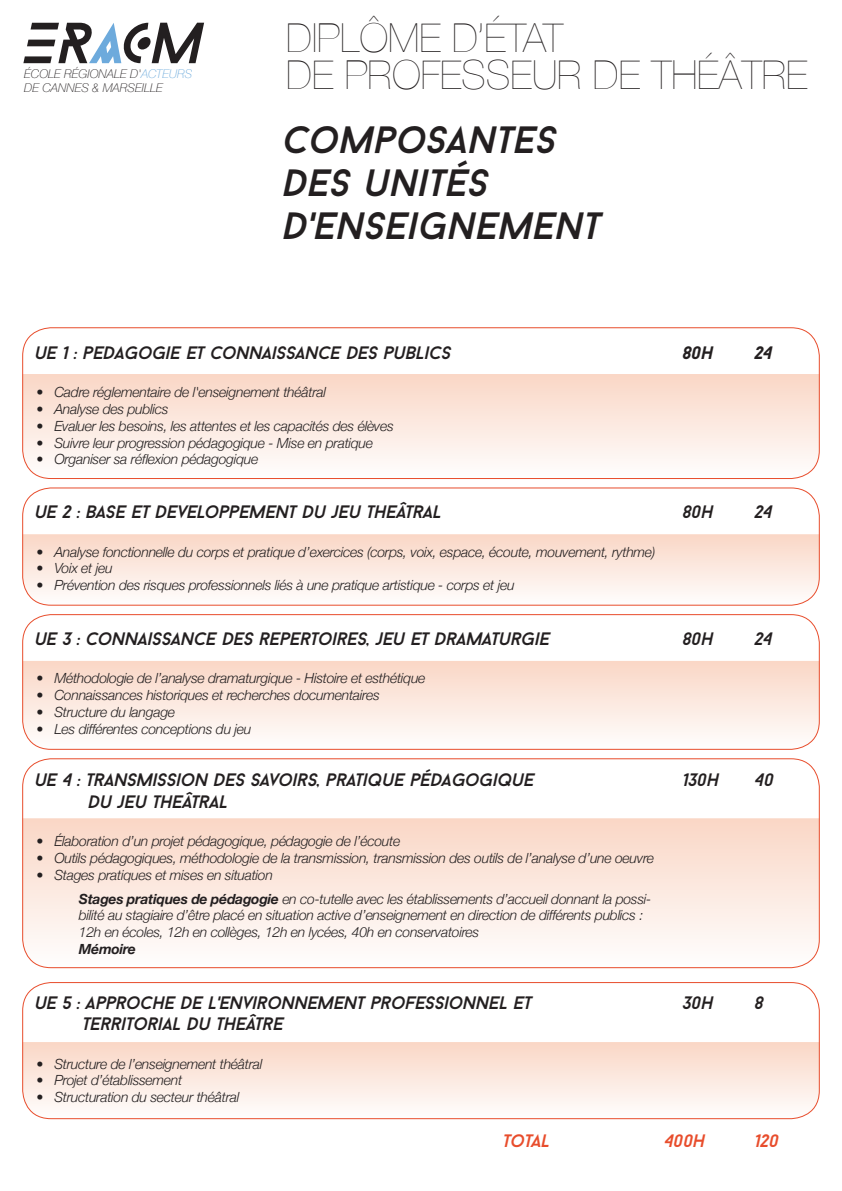
<style>
.page{position:relative;width:842px;height:1191px;background:#fff}
.page>*{position:absolute;margin:0;border:0;box-sizing:border-box;transform-origin:0 0}
.t1{font:200 40px/37px "Helvetica Neue";color:#231f20}
.t2{font:italic 38px/43px "Baron Neue";color:#231f20}
.t3{font:italic 18px "Baron Neue";letter-spacing:-.02em;color:#231f20}
.t4{font:italic 18px "Baron Neue";letter-spacing:-.02em;color:#e84d2c}
.t5{font:italic 700 18px "Baron Neue";color:#231f20}
.t6{font:italic 300 14px/24px "Helvetica Neue";letter-spacing:-.02em;color:#231f20}
.t7{font:italic 700 14px "Helvetica Neue";letter-spacing:-.02em;color:#231f20}
.t8{font:italic 100 12px/14.4px "Helvetica Neue";color:#231f20}
.s1{color:#6daadc}
.s2{font-weight:700}
</style>
<div class="page">
<svg style="left:24px;top:374px;width:795px;height:104px"></svg>
<div style="left:22px;top:327px;width:798px;height:152px;border:1px solid #e84d2c;border-radius:28px"></div>
<svg style="left:23px;top:534px;width:796px;height:71px"></svg>
<div style="left:22px;top:487px;width:798px;height:118px;border:1px solid #e84d2c;border-radius:28px"></div>
<svg style="left:24px;top:661px;width:795px;height:88px"></svg>
<div style="left:22px;top:614px;width:798px;height:136px;border:1px solid #e84d2c;border-radius:28px"></div>
<svg style="left:24px;top:818px;width:795px;height:149px"></svg>
<div style="left:22px;top:758px;width:798px;height:210px;border:1px solid #e84d2c;border-radius:28px"></div>
<svg style="left:24px;top:1042px;width:795px;height:76px"></svg>
<div style="left:22px;top:982px;width:798px;height:137px;border:1px solid #e84d2c;border-radius:28px"></div>
<svg style="left:23px;top:23px;width:181px;height:40px"></svg>
<p class="t8" style="left:24px;top:66px;width:170px">ÉCOLE RÉGIONALE D'<span class="s1">ACTEURS<br></span>DE CANNES &amp; MARSEILLE</p>
<h1 class="t1" style="left:286px;top:18px;width:523px">DIPLÔME D’ÉTAT<br>DE PROFESSEUR DE THÉÂTRE</h1>
<h2 class="t2" style="left:286px;top:117px;width:319px">COMPOSANTES<br>DES UNITÉS<br>D'ENSEIGNEMENT</h2>
<p class="t3" style="left:36px;top:341px;width:418px">UE 1 : PEDAGOGIE ET CONNAISSANCE DES PUBLICS</p>
<p class="t5" style="left:684px;top:341px;width:32px">80h</p>
<p class="t5" style="left:756px;top:341px;width:19px">24</p>
<p class="t6" style="left:36px;top:379px;width:291px">• Cadre réglementaire de l'enseignement théâtral</p>
<p class="t6" style="left:36px;top:396px;width:134px">• Analyse des publics</p>
<p class="t6" style="left:36px;top:413px;width:359px">• Evaluer les besoins, les attentes et les capacités des élèves</p>
<p class="t6" style="left:36px;top:429px;width:338px">• Suivre leur progression pédagogique - Mise en pratique</p>
<p class="t6" style="left:36px;top:446px;width:223px">• Organiser sa réflexion pédagogique</p>
<p class="t3" style="left:36px;top:501px;width:409px">UE 2 : BASE ET DEVELOPPEMENT DU JEU THEÂTRAL</p>
<p class="t3" style="left:684px;top:501px;width:32px">80H</p>
<p class="t3" style="left:756px;top:501px;width:19px">24</p>
<p class="t6" style="left:36px;top:539px;width:621px">• Analyse fonctionnelle du corps et pratique d’exercices (corps, voix, espace, écoute, mouvement, rythme)</p>
<p class="t6" style="left:36px;top:555px;width:78px">• Voix et jeu</p>
<p class="t6" style="left:36px;top:572px;width:480px">• Prévention des risques professionnels liés à une pratique artistique - corps et jeu</p>
<p class="t3" style="left:36px;top:627px;width:517px">UE 3 : CONNAISSANCE DES REPERTOIRES, JEU ET DRAMATURGIE</p>
<p class="t3" style="left:684px;top:627px;width:32px">80H</p>
<p class="t3" style="left:756px;top:627px;width:19px">24</p>
<p class="t6" style="left:36px;top:665px;width:391px">• Méthodologie de l’analyse dramaturgique - Histoire et esthétique</p>
<p class="t6" style="left:36px;top:682px;width:345px">• Connaissances historiques et recherches documentaires</p>
<p class="t6" style="left:36px;top:699px;width:140px">• Structure du langage</p>
<p class="t6" style="left:36px;top:716px;width:216px">• Les différentes conceptions du jeu</p>
<p class="t3" style="left:36px;top:768px;width:501px">UE 4 : TRANSMISSION DES SAVOIRS, PRATIQUE PÉDAGOGIQUE</p>
<p class="t3" style="left:684px;top:768px;width:38px">130H</p>
<p class="t3" style="left:756px;top:768px;width:21px">40</p>
<p class="t3" style="left:90px;top:790px;width:141px">DU JEU THEÂTRAL</p>
<p class="t6" style="left:36px;top:828px;width:365px">• Élaboration d’un projet pédagogique, pédagogie de l’écoute</p>
<p class="t6" style="left:36px;top:845px;width:619px">• Outils pédagogiques, méthodologie de la transmission, transmission des outils de l’analyse d’une oeuvre</p>
<p class="t6" style="left:79px;top:861px;width:574px;text-indent:-43px">• Stages pratiques et mises en situation<br><span class="s2">Stages pratiques de pédagogie</span> en co-tutelle avec les établissements d’accueil donnant la possi-</p>
<p class="t6" style="left:79px;top:906px;width:566px;line-height:16.8px">bilité au stagiaire d’être placé en situation active d’enseignement en direction de différents publics :<br>12h en écoles, 12h en collèges, 12h en lycées, 40h en conservatoires</p>
<p class="t7" style="left:79px;top:938px;width:58px">Mémoire</p>
<p class="t3" style="left:36px;top:991px;width:499px">UE 5 : APPROCHE DE L'ENVIRONNEMENT PROFESSIONNEL ET</p>
<p class="t3" style="left:684px;top:991px;width:32px">30H</p>
<p class="t3" style="left:756px;top:991px;width:10px">8</p>
<p class="t3" style="left:84px;top:1012px;width:203px">TERRITORIAL DU THEÂTRE</p>
<p class="t6" style="left:36px;top:1050px;width:228px">• Structure de l’enseignement théâtral</p>
<p class="t6" style="left:36px;top:1067px;width:147px">• Projet d’établissement</p>
<p class="t6" style="left:36px;top:1084px;width:205px">• Structuration du secteur théâtral</p>
<p class="t4" style="left:504px;top:1129px;width:49px">TOTAL</p>
<p class="t4" style="left:666px;top:1129px;width:42px">400H</p>
<p class="t4" style="left:756px;top:1129px;width:26px">120</p>
</div>
